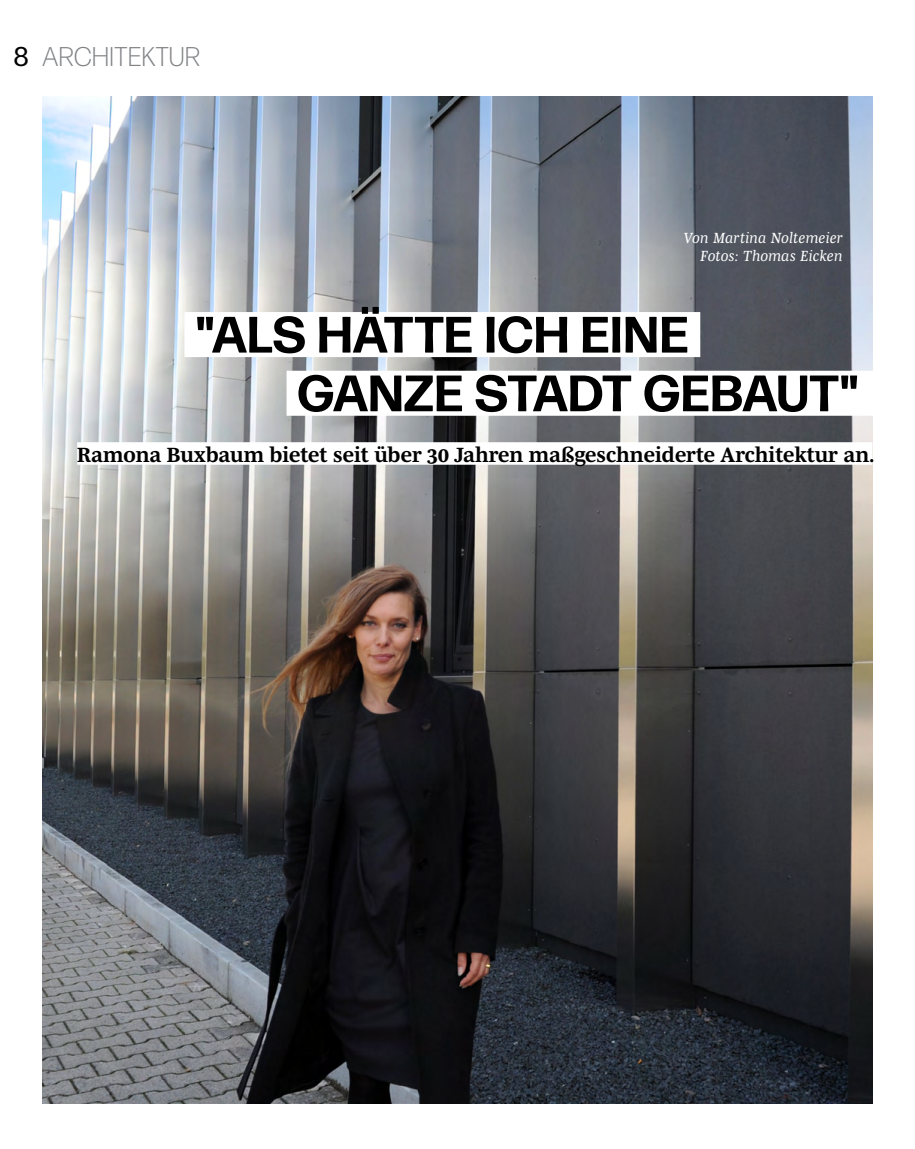
<style>
.page{position:relative;width:915px;height:1149px;background:#fff}
.page>*{position:absolute;margin:0;border:0;box-sizing:border-box;transform-origin:0 0}
.t1{font:700 51px "Forma DJR Deck";letter-spacing:.02em;color:#000}
.t2{font:300 27px "Forma DJR Deck";letter-spacing:.02em;color:#808285}
.t3{font:700 21px "Mencken Std Text";color:#000}
.t4{font:italic 15px/18.3px "Mencken Std Text";letter-spacing:.015em;color:#fff;text-align:right}
.s1{font-weight:400;color:#000}
</style>
<div class="page">
<img style="left:43px;top:96px;width:829px;height:1007px">
<div style="left:184px;top:312px;width:516px;height:45px;background:#fff"></div>
<div style="left:77px;top:442px;width:795px;height:22px;background:#fff"></div>
<div style="left:286px;top:370px;width:590px;height:45px;background:#fff"></div>
<p class="t2" style="left:14px;top:40px;width:187px"><span class="s1">8</span> ARCHITEKTUR</p>
<p class="t4" style="left:683px;top:228px;width:161px">Von Martina Noltemeier<br>Fotos: Thomas Eicken</p>
<h1 class="t1" style="left:195px;top:302px;width:494px">"ALS HÄTTE ICH EINE</h1>
<h1 class="t1" style="left:297px;top:360px;width:562px">GANZE STADT GEBAUT"</h1>
<p class="t3" style="left:77px;top:443px;width:798px">Ramona Buxbaum bietet seit über 30 Jahren maßgeschneiderte Architektur an.</p>
</div>
